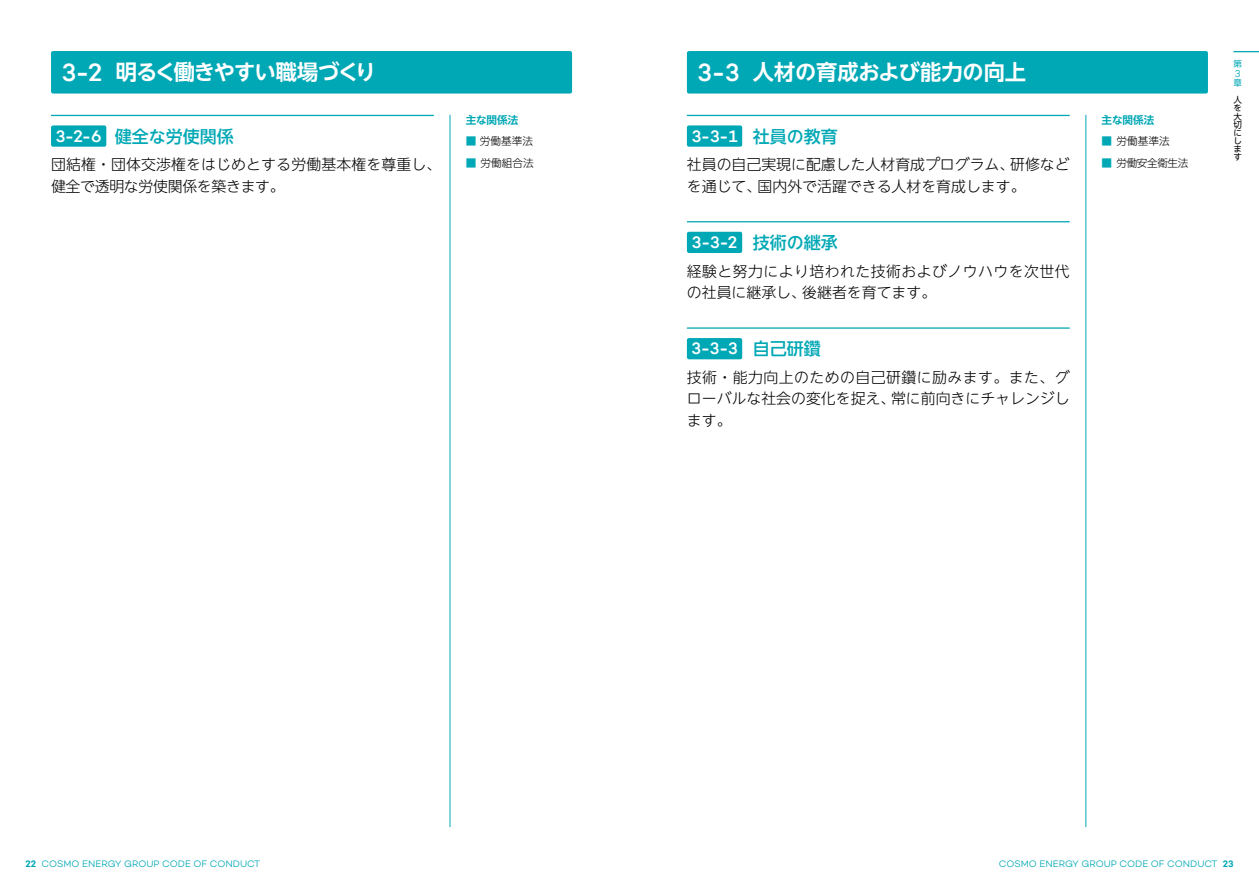
<style>
.page{position:relative;width:1259px;height:893px;background:#fff}
.page>*{position:absolute;margin:0;border:0;box-sizing:border-box;transform-origin:0 0}
.t1{font:700 21.3px "UD Shin Go NT Pro De";letter-spacing:-.015em;color:#fff}
.t2{font:700 21.3px "UD Shin Go NT Pro De";letter-spacing:-.05em;color:#fff}
.t3{font:500 16.95px "UD Shin Go NT Pro";color:#00a8b5}
.t4{font:500 16.95px "Campton";color:#fff}
.t5{font:300 14.85px/21.3px "UD Shin Go NT Pro";color:#000}
.t6{font:300 14.85px/21.3px "UD Shin Go NT Pro";letter-spacing:.03em;color:#000}
.t7{font:300 10.65px "UD Shin Go NT Pro";color:#000}
.t8{font:700 10.65px "UD Shin Go NT Pro De";letter-spacing:-.01em;color:#00a8b5}
.t9{font:300 10.65px "UD Shin Go NT Pro";letter-spacing:-.04em;color:#000}
.t10{font:300 10.2px "Campton";color:#00a8b5}
.t11{font:300 9.6px "Campton";color:#00a8b5}
.t12{font:8.55px/8.1px "UD Shin Go NT Pro";color:#000;text-align:justify}
.t13{font:8.55px/16.8px "UD Shin Go NT Pro";color:#00a8b5}
.s1{font-family:"Campton";font-weight:500;font-size:25.5px}
.s2{color:#00a8b5}
.s3{color:#000}
.s4{font-weight:600}
</style>
<div class="page">
<div style="left:687px;top:125px;width:55px;height:22px;background:#00a8b5;border-radius:2px"></div>
<hr style="left:687px;top:115px;width:382px;height:1px;background:#00a8b5">
<div style="left:687px;top:232px;width:55px;height:21px;background:#00a8b5;border-radius:2px"></div>
<hr style="left:687px;top:221px;width:382px;height:1px;background:#00a8b5">
<div style="left:687px;top:338px;width:55px;height:21px;background:#00a8b5;border-radius:2px"></div>
<hr style="left:687px;top:327px;width:382px;height:2px;background:#00a8b5">
<hr style="left:1085px;top:115px;width:1px;height:712px;background:#00a8b5">
<div style="left:687px;top:51px;width:521px;height:43px;background:#00a8b5;border-radius:2px"></div>
<svg style="left:1233px;top:51px;width:26px;height:1px"></svg>
<div style="left:51px;top:125px;width:55px;height:22px;background:#00a8b5;border-radius:2px"></div>
<hr style="left:51px;top:115px;width:383px;height:1px;background:#00a8b5">
<hr style="left:450px;top:115px;width:1px;height:712px;background:#00a8b5">
<div style="left:51px;top:51px;width:521px;height:43px;background:#00a8b5;border-radius:2px"></div>
<p class="t2" style="left:62px;top:55px;width:316px"><span class="s1">3-2</span> 明るく働きやすい職場づくり</p>
<p class="t3" style="left:115px;top:122px;width:121px">健全な労使関係</p>
<p class="t4" style="left:56px;top:125px;width:48px">3-2-6</p>
<p class="t5" style="left:51px;top:154px;width:392px">団結権・団体交渉権をはじめとする労働基本権を尊重し、健全で透明な労使関係を築きます。</p>
<p class="t8" style="left:466px;top:111px;width:54px">主な関係法</p>
<p class="t7" style="left:466px;top:133px;width:79px"><span class="s2">■</span> 労働基準法　</p>
<p class="t7" style="left:466px;top:154px;width:70px"><span class="s2">■</span> 労働組合法</p>
<p class="t1" style="left:697px;top:55px;width:330px"><span class="s1">3-3</span> 人材の育成および能力の向上</p>
<p class="t13" style="left:1233px;top:55px;width:10px">第</p>
<p class="t10" style="left:1234px;top:67px;width:7px">3</p>
<p class="t13" style="left:1233px;top:74px;width:10px">章<span class="s3">人</span></p>
<p class="t12" style="left:1233px;top:104px;width:10px">を大切にします</p>
<p class="t8" style="left:1101px;top:111px;width:54px">主な関係法</p>
<p class="t7" style="left:1101px;top:133px;width:70px"><span class="s2">■</span> 労働基準法</p>
<p class="t9" style="left:1101px;top:154px;width:88px"><span class="s2">■</span> 労働安全衛生法</p>
<p class="t3" style="left:753px;top:122px;width:87px">社員の教育</p>
<p class="t4" style="left:691px;top:125px;width:47px">3-3-1</p>
<p class="t5" style="left:687px;top:154px;width:384px">社員の自己実現に配慮した人材育成プログラム、研修などを通じて、国内外で活躍できる人材を育成します。</p>
<p class="t3" style="left:753px;top:229px;width:87px">技術の継承</p>
<p class="t4" style="left:692px;top:232px;width:47px">3-3-2</p>
<p class="t6" style="left:687px;top:260px;width:384px">経験と努力により培われた技術およびノウハウを次世代の社員に継承し、後継者を育てます。</p>
<p class="t3" style="left:753px;top:335px;width:70px">自己研鑽</p>
<p class="t4" style="left:691px;top:338px;width:48px">3-3-3</p>
<p class="t5" style="left:687px;top:366px;width:384px;text-align:justify">技術・能力向上のための自己研鑽に励みます。また、グローバルな社会の変化を捉え、常に前向きにチャレンジします。</p>
<p class="t11" style="left:26px;top:858px;width:236px"><span class="s4">22</span> COSMO ENERGY GROUP CODE OF CONDUCT</p>
<p class="t11" style="left:998px;top:858px;width:236px">COSMO ENERGY GROUP CODE OF CONDUCT <span class="s4">23</span></p>
</div>
